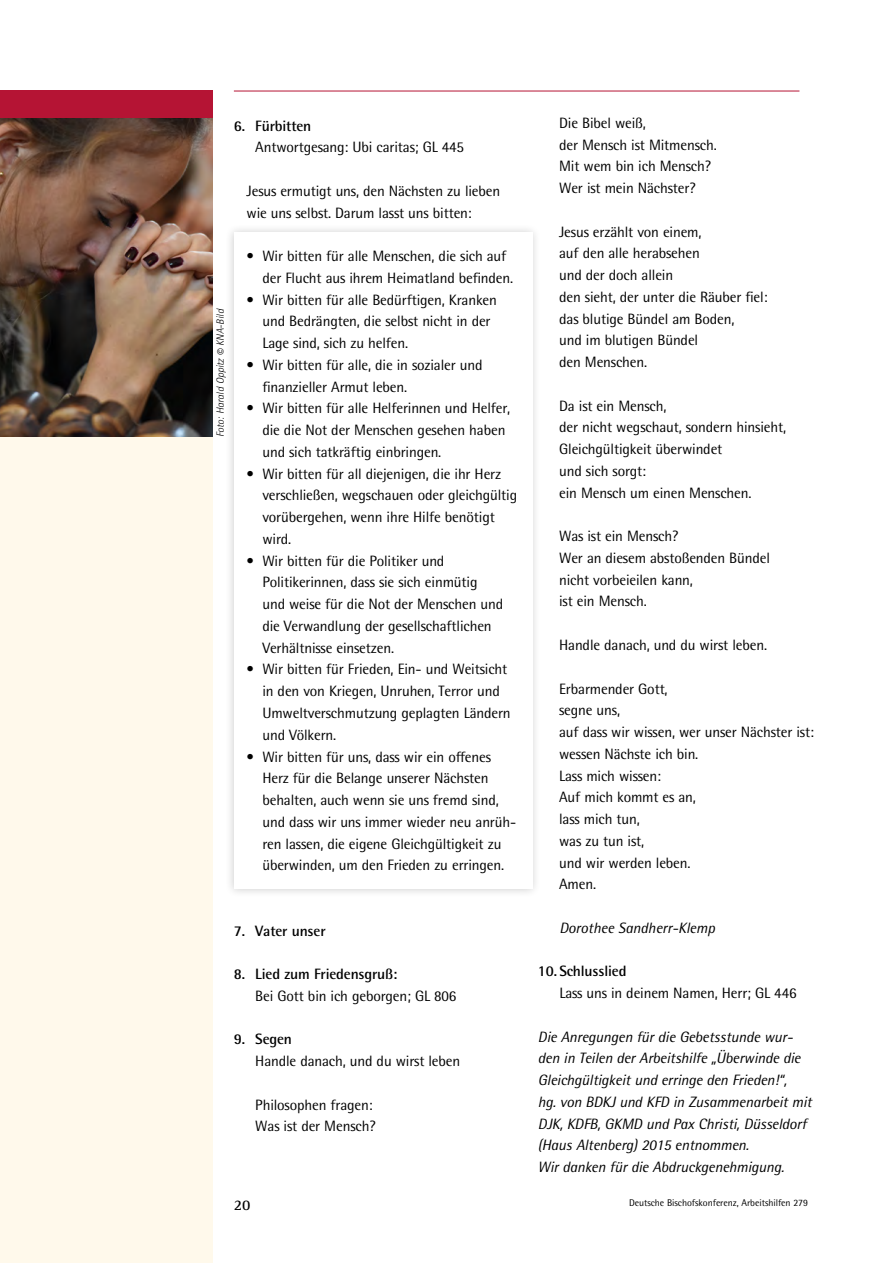
<style>
.page{position:relative;width:893px;height:1263px;background:#fff}
.page>*{position:absolute;margin:0;border:0;box-sizing:border-box;transform-origin:0 0}
.t1{font:15px/21.8px "Rotis Semi Sans Pro";letter-spacing:-.01em;color:#000}
.t2{font:italic 15px/21.8px "Rotis Semi Sans Pro";letter-spacing:-.01em;color:#000}
.t3{font:700 15px "Rotis Semi Sans Pro";letter-spacing:-.01em;color:#000}
.t4{font:700 15px "Rotis Semi Serif Pro";color:#000}
.t5{font:italic 300 10.5px "Rotis Semi Sans Pro";color:#000}
.t6{font:9.75px "Rotis Semi Sans Pro";letter-spacing:-.005em;color:#000}
.s1{font-size:13.5px}
</style>
<div class="page">
<div style="left:0;top:114px;width:213px;height:1149px;background:#fff9eb"></div>
<div style="left:225px;top:224px;width:316px;height:674px;background:#000;opacity:.2"></div>
<div style="left:234px;top:233px;width:298px;height:656px;background:#fff"></div>
<hr style="left:234px;top:91px;width:565px;height:1px;background:#b51434">
<img style="left:0;top:118px;width:213px;height:318px">
<div style="left:0;top:91px;width:213px;height:27px;background:#b51434"></div>
<p class="t5" style="left:214px;top:437px;width:130px;rotate:-90deg">Foto: Harald Oppitz <span class="s1">©</span> KNA-Bild</p>
<p class="t3" style="left:234px;top:116px;width:79px">6. Fürbitten</p>
<p class="t1" style="left:255px;top:137px;width:210px">Antwortgesang: Ubi caritas; GL 445</p>
<p class="t1" style="left:247px;top:180px;width:255px">Jesus ermutigt uns, den Nächsten zu lieben wie uns selbst. Darum lasst uns bitten:</p>
<p class="t1" style="left:262px;top:245px;width:252px;text-indent:-16px">• Wir bitten für alle Menschen, die sich auf der Flucht aus ihrem Heimatland befinden.</p>
<p class="t1" style="left:262px;top:289px;width:236px;text-indent:-16px">• Wir bitten für alle Bedürftigen, Kranken und Bedrängten, die selbst nicht in der<br>Lage sind, sich zu helfen.</p>
<p class="t1" style="left:262px;top:354px;width:222px;text-indent:-16px">• Wir bitten für alle, die in sozialer und finanzieller Armut leben.</p>
<p class="t1" style="left:262px;top:398px;width:249px;text-indent:-16px">• Wir bitten für alle Helferinnen und Helfer, die die Not der Menschen gesehen haben und sich tatkräftig einbringen.</p>
<p class="t1" style="left:262px;top:463px;width:256px;text-indent:-16px">• Wir bitten für all diejenigen, die ihr Herz verschließen, wegschauen oder gleichgültig vorübergehen, wenn ihre Hilfe benötigt wird.</p>
<p class="t1" style="left:262px;top:550px;width:242px;text-indent:-16px">• Wir bitten für die Politiker und Politikerinnen, dass sie sich einmütig und weise für die Not der Menschen und die Verwandlung der gesellschaftlichen Verhältnisse einsetzen.</p>
<p class="t1" style="left:262px;top:659px;width:250px;text-indent:-16px">• Wir bitten für Frieden, Ein- und Weitsicht in den von Kriegen, Unruhen, Terror und Umweltverschmutzung geplagten Ländern und Völkern.</p>
<p class="t1" style="left:262px;top:746px;width:255px;text-indent:-16px">• Wir bitten für uns, dass wir ein offenes Herz für die Belange unserer Nächsten behalten, auch wenn sie uns fremd sind, und dass wir uns immer wieder neu anrüh&shy;ren lassen, die eigene Gleichgültigkeit zu überwinden, um den Frieden zu erringen.</p>
<p class="t3" style="left:234px;top:921px;width:93px">7. Vater unser</p>
<p class="t3" style="left:234px;top:965px;width:165px">8. Lied zum Friedensgruß:</p>
<p class="t1" style="left:255px;top:985px;width:203px">Bei Gott bin ich geborgen; GL 806</p>
<p class="t3" style="left:234px;top:1030px;width:60px">9. Segen</p>
<p class="t1" style="left:255px;top:1050px;width:206px">Handle danach, und du wirst leben</p>
<p class="t1" style="left:255px;top:1094px;width:122px">Philosophen fragen:<br>Was ist der Mensch?</p>
<p class="t1" style="left:559px;top:112px;width:159px">Die Bibel weiß,<br>der Mensch ist Mitmensch.<br>Mit wem bin ich Mensch?<br>Wer ist mein Nächster?</p>
<p class="t1" style="left:559px;top:221px;width:210px">Jesus erzählt von einem,<br>auf den alle herabsehen<br>und der doch allein<br>den sieht, der unter die Räuber fiel: das blutige Bündel am Boden,<br>und im blutigen Bündel<br>den Menschen.</p>
<p class="t1" style="left:559px;top:395px;width:228px">Da ist ein Mensch,<br>der nicht wegschaut, sondern hinsieht,<br>Gleichgültigkeit überwindet<br>und sich sorgt:<br>ein Mensch um einen Menschen.</p>
<p class="t1" style="left:559px;top:525px;width:212px">Was ist ein Mensch?<br>Wer an diesem abstoßenden Bündel nicht vorbeieilen kann,<br>ist ein Mensch.</p>
<p class="t1" style="left:559px;top:634px;width:209px">Handle danach, und du wirst leben.</p>
<p class="t1" style="left:559px;top:678px;width:256px">Erbarmender Gott,<br>segne uns,<br>auf dass wir wissen, wer unser Nächster ist: wessen Nächste ich bin.<br>Lass mich wissen:<br>Auf mich kommt es an,<br>lass mich tun,<br>was zu tun ist,<br>und wir werden leben.<br>Amen.</p>
<p class="t2" style="left:559px;top:917px;width:157px">Dorothee Sandherr-Klemp</p>
<p class="t3" style="left:538px;top:962px;width:90px">10. Schlusslied</p>
<p class="t1" style="left:559px;top:982px;width:239px">Lass uns in deinem Namen, Herr; GL 446</p>
<p class="t2" style="left:538px;top:1025px;width:275px">Die Anregungen für die Gebetsstunde wur&shy;den in Teilen der Arbeitshilfe „Überwinde die Gleichgültigkeit und erringe den Frieden!“,<br>hg. von BDKJ und KFD in Zusammenarbeit mit DJK, KDFB, GKMD und Pax Christi, Düsseldorf (Haus Altenberg) 2015 entnommen.<br>Wir danken für die Abdruckgenehmigung.</p>
<p class="t4" style="left:234px;top:1195px;width:18px">20</p>
<p class="t6" style="left:629px;top:1197px;width:180px">Deutsche Bischofskonferenz, Arbeitshilfen 279</p>
</div>
